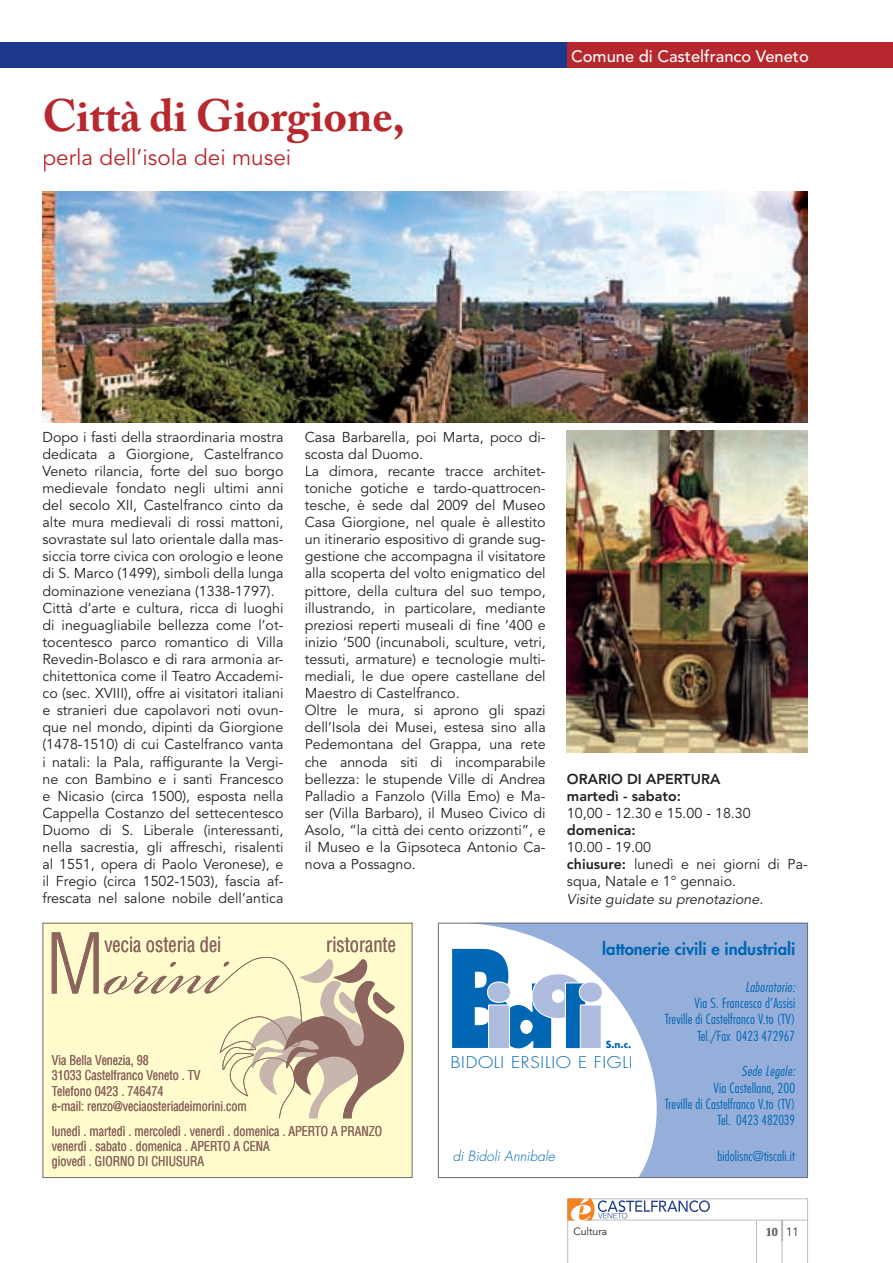
<style>
.page{position:relative;width:893px;height:1263px;background:#fff}
.page>*{position:absolute;margin:0;border:0;box-sizing:border-box;transform-origin:0 0}
.t1{font:700 45px "Adobe Caslon Pro";color:#b7282e}
.t2{font:22.5px "Avenir";color:#b7282e}
.t3{font:condensed 20.4px "Helvetica";color:#8b655e;scale:.9 1}
.t4{font:800 16.5px "Futura";color:#0166b3}
.t5{font:500 16.5px "Avenir";color:#fff}
.t6{font:300 15.75px "Futura";letter-spacing:.035em;color:#0166b3;scale:1.13 1}
.t7{font:14.25px/17.1px "Avenir";color:#231f20}
.t8{font:800 14.25px/17.1px "Avenir";color:#231f20}
.t9{font:italic 14.25px "Avenir";color:#231f20}
.t10{font:italic 300 13.65px "Futura";color:#0166b3}
.t11{font:300 condensed 13.5px/16.2px "Futura";letter-spacing:.01em;color:#0166b3;text-align:right}
.t12{font:italic 300 condensed 13.5px "Futura";letter-spacing:.025em;color:#0166b3}
.t13{font:condensed 13.2px/15.3px "Helvetica";color:#8b655e;scale:.9 1}
.t14{font:700 12px "Adobe Caslon Pro";color:#6c6d70}
.t15{font:10.5px "Avenir";color:#231f20}
.t16{font:700 9.6px "Futura";color:#0166b3;scale:.95 1}
.s1{font-weight:800}
.s2{font-family:"Avenir";font-weight:300;color:#231f20}
</style>
<div class="page">
<svg style="left:567px;top:1198px;width:241px;height:65px"></svg>
<div style="left:0;top:43px;width:893px;height:25px;background:#1b388c"></div>
<div style="left:567px;top:43px;width:326px;height:25px;background:#b7282e"></div>
<img style="left:567px;top:431px;width:241px;height:322px">
<img style="left:43px;top:191px;width:765px;height:231px">
<div style="left:43px;top:923px;width:369px;height:255px;background:#fffbcc"></div>
<svg style="left:52px;top:932px;width:352px;height:186px"></svg>
<div style="left:43px;top:923px;width:369px;height:255px;border:1px solid #6c6d70"></div>
<svg style="left:451px;top:948px;width:15px;height:101px;background:#1773b9"></svg>
<svg style="left:466px;top:925px;width:340px;height:251px;fill:#96afda"></svg>
<div style="left:438px;top:923px;width:370px;height:255px;border:1px solid #6c6d70"></div>
<h1 class="t1" style="left:43px;top:89px;width:364px">Città di giorgione,</h1>
<h2 class="t2" style="left:43px;top:145px;width:250px">perla dell’isola dei musei</h2>
<p class="t5" style="left:571px;top:46px;width:239px">Comune di Castelfranco Veneto</p>
<p class="t7" style="left:43px;top:429px;width:242px">Dopo i fasti della straordinaria mostra dedicata a Giorgione, Castelfranco Veneto rilancia, forte del suo borgo medievale fondato negli ultimi anni del secolo XII, Castelfranco cinto da alte mura medievali di rossi mattoni, sovrastate sul lato orientale dalla mas&shy;siccia torre civica con orologio e leone di S. Marco (1499), simboli della lunga dominazione veneziana (1338-1797).<br>Città d’arte e cultura, ricca di luoghi di ineguagliabile bellezza come l’ot&shy;tocentesco parco romantico di Villa Revedin-Bolasco e di rara armonia ar&shy;chitettonica come il Teatro Accademi&shy;co (sec. XVIII), offre ai visitatori italiani e stranieri due capolavori noti ovun&shy;que nel mondo, dipinti da Giorgione (1478-1510) di cui Castelfranco vanta i natali: la Pala, raffigurante la Vergi&shy;ne con Bambino e i santi Francesco e Nicasio (circa 1500), esposta nella Cappella Costanzo del settecentesco Duomo di S. Liberale (interessanti, nella sacrestia, gli affreschi, risalenti al 1551, opera di Paolo Veronese), e il Fregio (circa 1502-1503), fascia af&shy;frescata nel salone nobile dell’antica</p>
<p class="t7" style="left:305px;top:429px;width:242px">Casa Barbarella, poi Marta, poco di&shy;scosta dal Duomo.<br>La dimora, recante tracce architet&shy;toniche gotiche e tardo-quattrocen&shy;tesche, è sede dal 2009 del Museo Casa Giorgione, nel quale è allestito un itinerario espositivo di grande sug&shy;gestione che accompagna il visitatore alla scoperta del volto enigmatico del pittore, della cultura del suo tempo, illustrando, in particolare, mediante preziosi reperti museali di fine ‘400 e inizio ‘500 (incunaboli, sculture, vetri, tessuti, armature) e tecnologie multi&shy;mediali, le due opere castellane del Maestro di Castelfranco.<br>Oltre le mura, si aprono gli spazi dell’Isola dei Musei, estesa sino alla Pedemontana del Grappa, una rete che annoda siti di incomparabile bellezza: le stupende Ville di Andrea Palladio a Fanzolo (Villa Emo) e Ma&shy;ser (Villa Barbaro), il Museo Civico di Asolo, “la città dei cento orizzonti”, e il Museo e la Gipsoteca Antonio Ca&shy;nova a Possagno.</p>
<p class="t8" style="left:567px;top:770px;width:155px">ORARIO DI APERTURA martedì - sabato:</p>
<p class="t7" style="left:567px;top:805px;width:185px">10,00 - 12.30 e 15.00 - 18.30</p>
<p class="t8" style="left:567px;top:822px;width:70px">domenica:</p>
<p class="t7" style="left:567px;top:839px;width:242px">10.00 - 19.00<br><span class="s1">chiusure:</span> lunedì e nei giorni di Pa&shy;squa, Natale e 1° gennaio.</p>
<p class="t9" style="left:567px;top:890px;width:198px">Visite guidate su prenotazione.</p>
<h3 class="t3" style="left:104px;top:932px;width:131px">vecia osteria dei</h3>
<h3 class="t3" style="left:326px;top:932px;width:79px">ristorante</h3>
<p class="t13" style="left:52px;top:1052px;width:218px">Via Bella Venezia, 98<br>31033 Castelfranco Veneto . TV<br>Telefono 0423 . 746474<br>e-mail: renzo@veciaosteriadeimorini.com</p>
<p class="t13" style="left:52px;top:1123px;width:368px">lunedì . martedì . mercoledì . venerdì . domenica . APERTO A PRANZO venerdì . sabato . domenica . APERTO A CENA<br>giovedì . GIORNO DI CHIUSURA</p>
<p class="t4" style="left:602px;top:938px;width:195px">lattonerie civili e industriali</p>
<p class="t12" style="left:745px;top:978px;width:51px">Laboratorio:</p>
<p class="t11" style="left:665px;top:995px;width:132px">Via S. Francesco d’Assisi<br>Treville di Castelfranco V.to (TV)<br>Tel./Fax 0423 472967</p>
<p class="t12" style="left:741px;top:1063px;width:55px">Sede Legale:</p>
<p class="t11" style="left:665px;top:1079px;width:132px">Via Castellana, 200<br>Treville di Castelfranco V.to (TV)<br>Tel. 0423 482039</p>
<p class="t11" style="left:717px;top:1147px;width:79px">bidolisnc@tiscali.it</p>
<p class="t16" style="left:606px;top:1037px;width:28px">S.n.c.</p>
<p class="t6" style="left:451px;top:1052px;width:163px">BIDOLI ERSILIO E FIGLI</p>
<p class="t10" style="left:453px;top:1147px;width:103px">di Bidoli Annibale</p>
<p class="t15" style="left:573px;top:1225px;width:36px">Cultura</p>
<p class="t14" style="left:766px;top:1225px;width:34px">10 <span class="s2">11</span></p>
</div>
